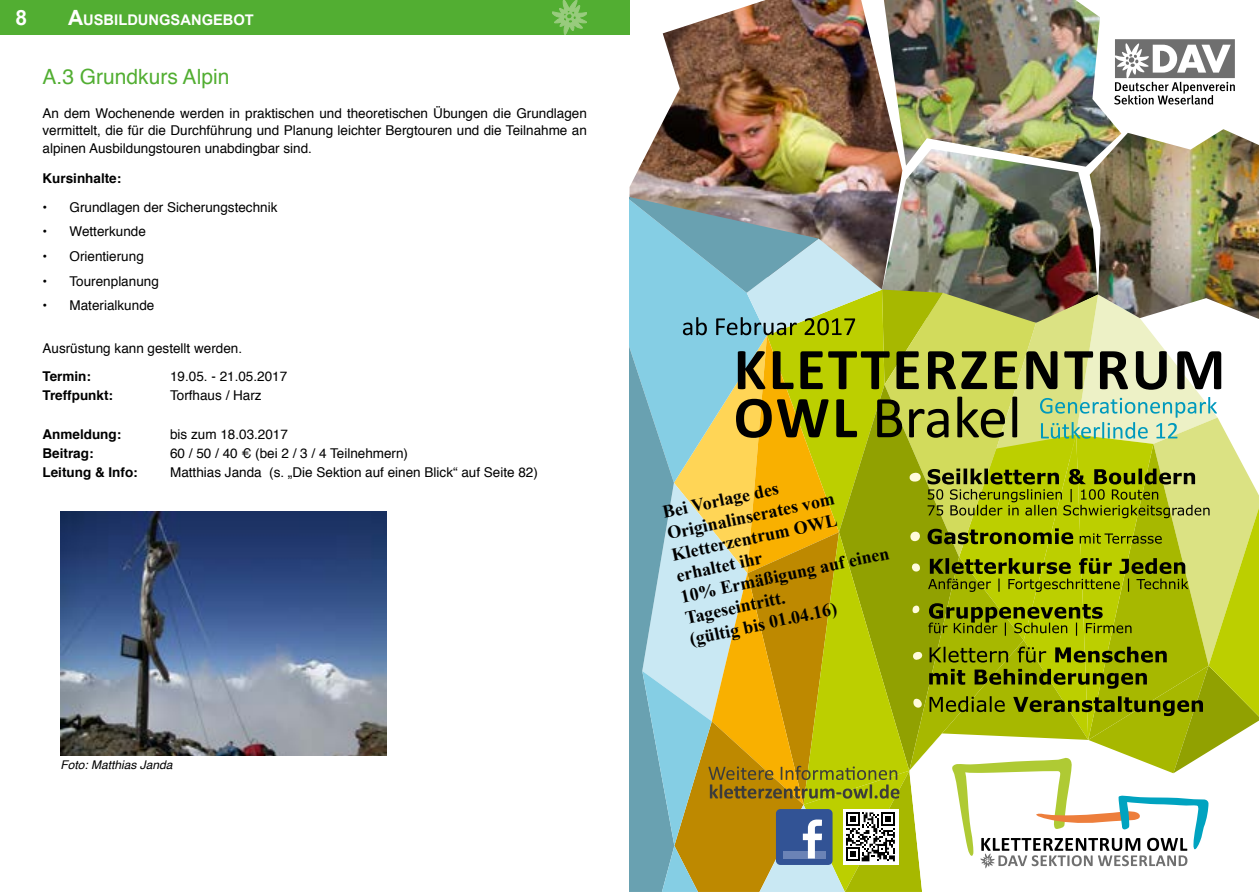
<style>
.page{position:relative;width:1259px;height:893px;background:#fff}
.page>*{position:absolute;margin:0;border:0;box-sizing:border-box;transform-origin:0 0}
.t1{font:21px "Helvetica";color:#52ae32}
.t2{font:700 21px "Arial";color:#fff}
.t3{font:700 18px/21.6px "Times New Roman";color:#000}
.t4{font:700 14.7px "Arial";color:#fff}
.t5{font:13.5px/17.2px "Helvetica";color:#000;text-align:justify}
.t6{font:700 13.5px "Helvetica";color:#000}
.t7{font:italic 12px "Helvetica";color:#000}
.s1{font-size:21px}
</style>
<div class="page">
<div style="left:0;top:0;width:629px;height:35px;background:#52ae32"></div>
<svg style="left:552px;top:0;width:35px;height:35px"></svg>
<img style="left:61px;top:511px;width:325px;height:245px">
<svg style="left:1121px;top:39px;width:113px;height:66px"></svg>
<img style="left:902px;top:167px;width:183px;height:29px">
<img style="left:902px;top:0;width:219px;height:167px">
<img style="left:1089px;top:129px;width:170px;height:67px">
<img style="left:629px;top:0;width:273px;height:196px">
<img style="left:629px;top:196px;width:630px;height:696px">
<h1 class="t2" style="left:15px;top:4px;width:13px">8</h1>
<p class="t4" style="left:68px;top:10px;width:187px"><span class="s1">A</span>USBILDUNGSANGEBOT</p>
<h1 class="t1" style="left:43px;top:60px;width:188px">A.3 Grundkurs Alpin</h1>
<p class="t5" style="left:43px;top:105px;width:546px">An dem Wochenende werden in praktischen und theoretischen Übungen die Grundlagen vermittelt, die für die Durchführung und Planung leichter Bergtouren und die Teilnahme an alpinen Ausbildungstouren unabdingbar sind.</p>
<p class="t6" style="left:43px;top:167px;width:80px">Kursinhalte:</p>
<p class="t5" style="left:43px;top:199px;width:236px">• Grundlagen der Sicherungstechnik</p>
<p class="t5" style="left:43px;top:223px;width:105px">• Wetterkunde</p>
<p class="t5" style="left:43px;top:248px;width:103px">• Orientierung</p>
<p class="t5" style="left:43px;top:273px;width:118px">• Tourenplanung</p>
<p class="t5" style="left:43px;top:297px;width:113px">• Materialkunde</p>
<p class="t5" style="left:43px;top:340px;width:201px">Ausrüstung kann gestellt werden.</p>
<p class="t6" style="left:43px;top:365px;width:50px">Termin:</p>
<p class="t5" style="left:170px;top:368px;width:119px">19.05. - 21.05.2017</p>
<p class="t6" style="left:43px;top:385px;width:72px">Treffpunkt:</p>
<p class="t5" style="left:170px;top:387px;width:93px">Torfhaus / Harz</p>
<p class="t6" style="left:43px;top:423px;width:80px">Anmeldung:</p>
<p class="t5" style="left:170px;top:426px;width:119px">bis zum 18.03.2017</p>
<p class="t6" style="left:43px;top:442px;width:53px">Beitrag:</p>
<p class="t5" style="left:170px;top:445px;width:239px">60 / 50 / 40 € (bei 2 / 3 / 4 Teilnehmern)</p>
<p class="t6" style="left:43px;top:462px;width:97px">Leitung &amp; Info:</p>
<p class="t5" style="left:170px;top:464px;width:369px">Matthias Janda (s. „Die Sektion auf einen Blick“ auf Seite 82)</p>
<p class="t7" style="left:61px;top:755px;width:114px">Foto: Matthias Janda</p>
<h2 class="t3" style="left:660px;top:501px;width:214px;rotate:-12deg">Bei Vorlage des<br>Originalinserates vom<br>Kletterzentrum OWL erhaltet ihr<br>10% Ermäßigung auf einen<br>Tageseintritt.<br>(gültig bis 01.04.16)</h2>
</div>
